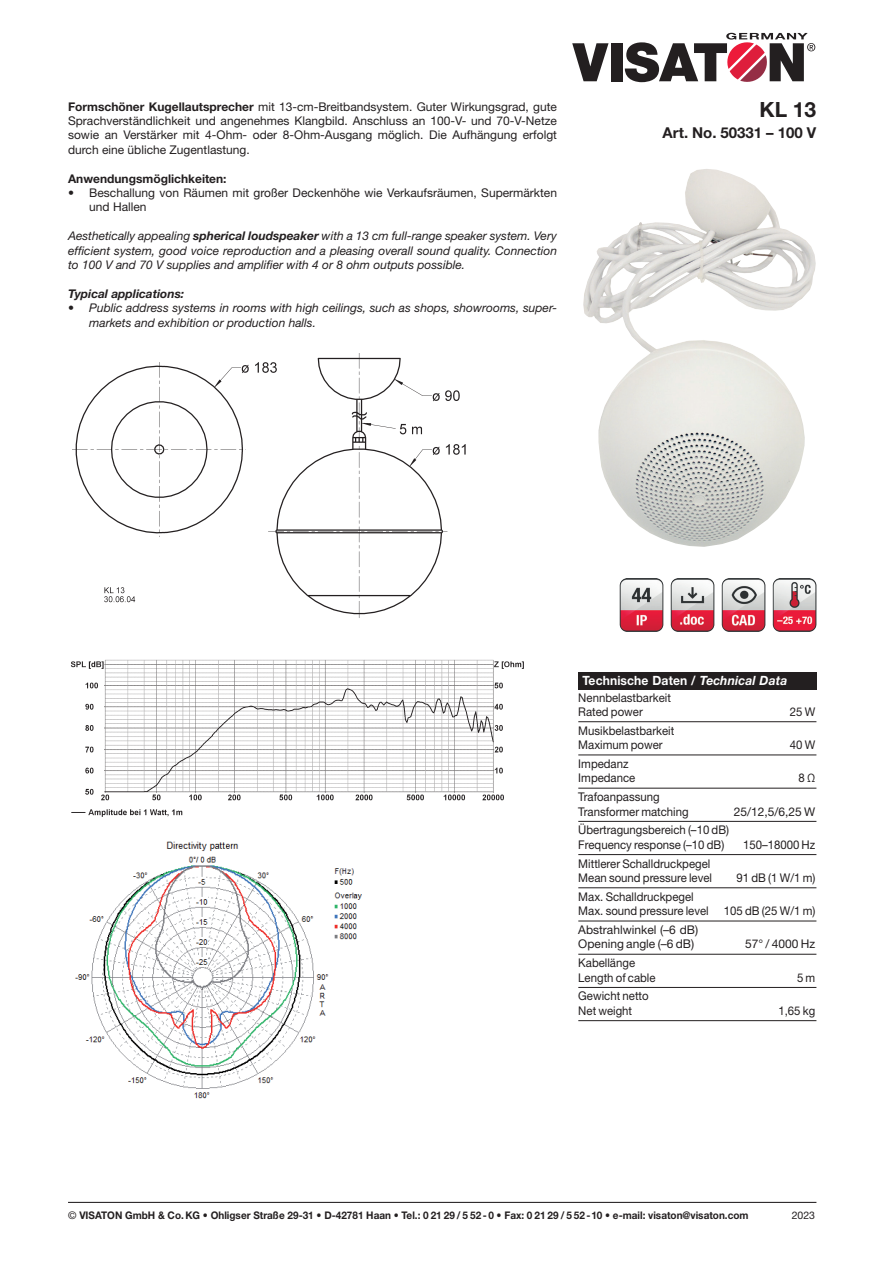
<style>
.page{position:relative;width:893px;height:1263px;background:#fff}
.page>*{position:absolute;margin:0;border:0;box-sizing:border-box;transform-origin:0 0}
.t1{font:700 21px "Helvetica Neue LT Std";color:#231f20}
.t2{font:700 15px "Helvetica Neue LT Std";color:#231f20}
.t3{font:700 12.75px "Helvetica Neue LT Std";letter-spacing:.01em;color:#fff;scale:.95 1}
.t4{font:12px/14.4px "Helvetica Neue LT Std";color:#231f20}
.t5{font:12px/14.4px "Helvetica Neue LT Std";color:#231f20;scale:.95 1}
.t6{font:italic 12px/14.4px "Helvetica Neue LT Std";color:#231f20;text-align:justify}
.t7{font:700 12px "Helvetica Neue LT Std";color:#231f20}
.t8{font:italic 700 12px "Helvetica Neue LT Std";color:#231f20}
.t9{font:700 10.5px "Helvetica Neue LT Std";color:#231f20;scale:.95 1}
.t10{font:10.5px "Helvetica Neue LT Std";color:#231f20}
.s1{font-weight:700}
.s2{font-style:italic}
.s3{font-weight:400}
</style>
<div class="page">
<svg style="left:572px;top:43px;width:36px;height:38px"></svg>
<div style="left:611px;top:43px;width:11px;height:38px;background:#231f20"></div>
<svg style="left:625px;top:33px;width:190px;height:50px"></svg>
<hr style="left:68px;top:1202px;width:748px;height:1px;background:#231f20">
<img style="left:583px;top:169px;width:233px;height:378px">
<div style="left:578px;top:673px;width:238px;height:17px;background:#231f20"></div>
<hr style="left:578px;top:721px;width:238px;height:1px;background:#231f20">
<hr style="left:578px;top:755px;width:238px;height:1px;background:#231f20">
<hr style="left:578px;top:788px;width:238px;height:1px;background:#231f20">
<hr style="left:578px;top:821px;width:238px;height:1px;background:#231f20">
<hr style="left:578px;top:854px;width:238px;height:1px;background:#231f20">
<hr style="left:578px;top:887px;width:238px;height:1px;background:#231f20">
<hr style="left:578px;top:921px;width:238px;height:1px;background:#231f20">
<hr style="left:578px;top:954px;width:238px;height:1px;background:#231f20">
<hr style="left:578px;top:987px;width:238px;height:1px;background:#231f20">
<hr style="left:578px;top:1020px;width:238px;height:1px;background:#231f20">
<img style="left:620px;top:578px;width:43px;height:54px">
<img style="left:671px;top:578px;width:43px;height:54px">
<img style="left:722px;top:578px;width:43px;height:54px">
<img style="left:773px;top:578px;width:43px;height:54px">
<img style="left:72px;top:353px;width:394px;height:265px">
<img style="left:70px;top:659px;width:454px;height:158px">
<img style="left:75px;top:841px;width:287px;height:258px">
<p class="t4" style="left:68px;top:99px;width:491px;text-align:justify"><span class="s1">Formschöner Kugellautsprecher</span> mit 13-cm-Breitbandsystem. Guter Wirkungsgrad, gute Sprachverständlichkeit und angenehmes Klangbild. Anschluss an 100-V- und 70-V-Netze sowie an Verstärker mit 4-Ohm- oder 8-Ohm-Ausgang möglich. Die Aufhängung erfolgt durch eine übliche Zugentlastung.</p>
<p class="t7" style="left:68px;top:171px;width:160px">Anwendungsmöglichkeiten:</p>
<p class="t4" style="left:89px;top:185px;width:469px;text-indent:-21px"><span class="s2">•</span> Beschallung von Räumen mit großer Deckenhöhe wie Verkaufsräumen, Supermärkten und Hallen</p>
<p class="t6" style="left:68px;top:229px;width:491px">Aesthetically appealing <span class="s1">spherical loudspeaker</span> with a 13 cm full-range speaker system. Very efficient system, good voice reproduction and a pleasing overall sound quality. Connection to 100 V and 70 V supplies and amplifier with 4 or 8 ohm outputs possible.</p>
<p class="t8" style="left:68px;top:286px;width:118px">Typical applications:</p>
<p class="t6" style="left:89px;top:301px;width:469px;text-indent:-21px">• Public address systems in rooms with high ceilings, such as shops, showrooms, super&shy;markets and exhibition or production halls.</p>
<h1 class="t1" style="left:760px;top:97px;width:58px">KL 13</h1>
<p class="t2" style="left:663px;top:123px;width:155px">Art. No. 50331 – 100 V</p>
<p class="t3" style="left:582px;top:672px;width:217px">Technische Daten / <span class="s2">Technical Data</span></p>
<p class="t5" style="left:578px;top:690px;width:99px">Nennbelastbarkeit<br>Rated power</p>
<p class="t5" style="left:790px;top:704px;width:28px">25 W</p>
<p class="t5" style="left:578px;top:723px;width:103px">Musikbelastbarkeit<br>Maximum power</p>
<p class="t5" style="left:578px;top:756px;width:62px">Impedanz<br>Impedance</p>
<p class="t5" style="left:578px;top:789px;width:118px">Trafoanpassung<br>Transformer matching</p>
<p class="t5" style="left:790px;top:737px;width:28px">40 W</p>
<p class="t5" style="left:799px;top:771px;width:19px">8 Ω</p>
<p class="t4" style="left:734px;top:804px;width:83px">25/12,5/6,25 W</p>
<p class="t5" style="left:578px;top:823px;width:160px">Übertragungsbereich (–10 dB)<br>Frequency response (–10 dB)</p>
<p class="t5" style="left:578px;top:856px;width:142px">Mittlerer Schalldruckpegel<br>Mean sound pressure level</p>
<p class="t5" style="left:743px;top:837px;width:78px">150–18000 Hz</p>
<p class="t5" style="left:737px;top:870px;width:84px">91 dB (1 W/1 m)</p>
<p class="t5" style="left:578px;top:889px;width:139px">Max. Schalldruckpegel<br>Max. sound pressure level</p>
<p class="t4" style="left:578px;top:922px;width:121px">Abstrahlwinkel (–6 dB)<br>Opening angle (–6 dB)</p>
<p class="t5" style="left:578px;top:955px;width:83px">Kabellänge<br>Length of cable</p>
<p class="t5" style="left:578px;top:989px;width:76px">Gewicht netto<br>Net weight</p>
<p class="t5" style="left:724px;top:904px;width:98px">105 dB (25 W/1 m)</p>
<p class="t4" style="left:745px;top:937px;width:72px">57° / 4000 Hz</p>
<p class="t5" style="left:797px;top:970px;width:21px">5 m</p>
<p class="t5" style="left:778px;top:1003px;width:40px">1,65 kg</p>
<p class="t9" style="left:68px;top:1209px;width:718px"><span class="s3">©</span> VISATON GmbH &amp; Co. KG • Ohligser Straße 29-31 • D-42781 Haan • Tel.: 0 21 29 / 5 52- 0 • Fax: 0 21 29 / 5 52 -10 • e-mail: visaton@visaton.com</p>
<p class="t10" style="left:792px;top:1209px;width:25px">2023</p>
</div>
